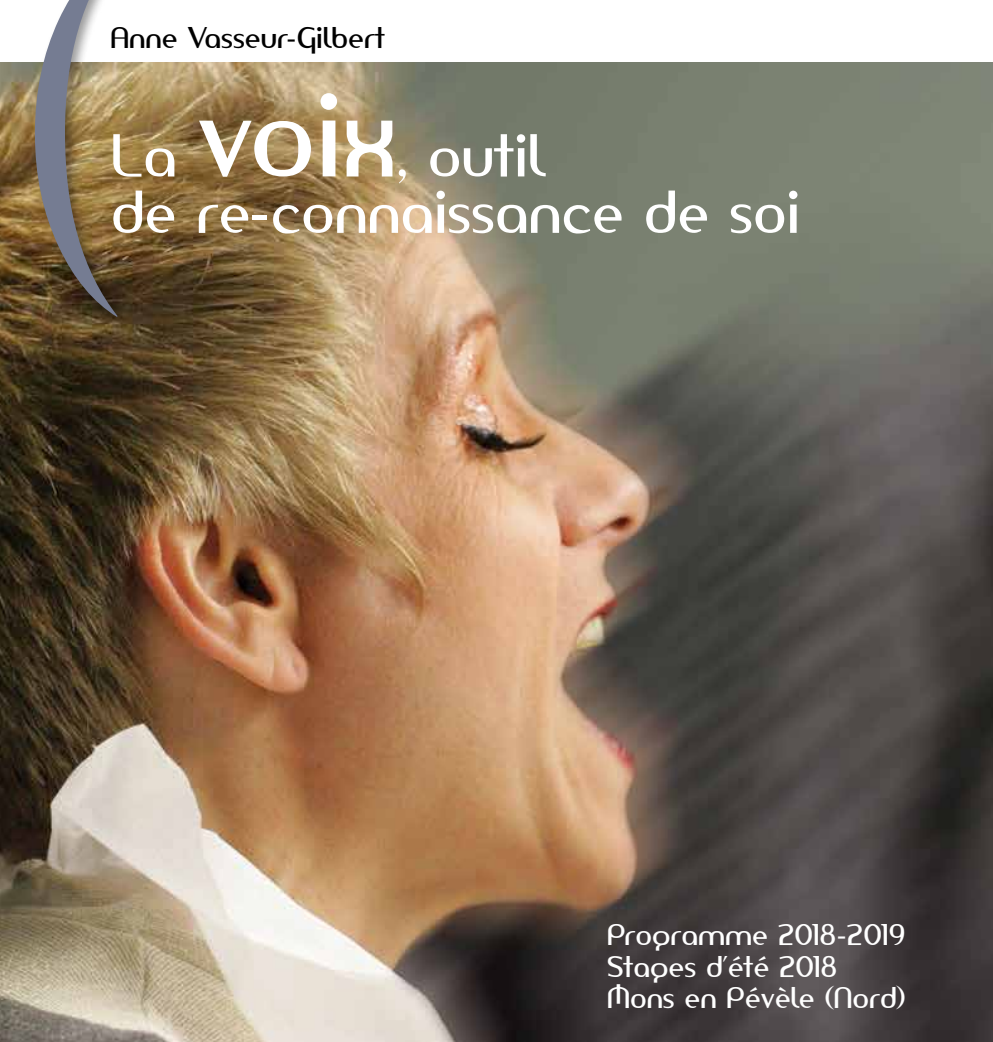
<style>
.page{position:relative;width:993px;height:1042px;background:#fff}
.page>*{position:absolute;margin:0;border:0;box-sizing:border-box;transform-origin:0 0}
.t1{font:427.35px "Amerika Sans";color:#757c92;scale:.64 1}
.t2{font:56.35px/56.4px "Amerika Sans";color:#fff}
.t3{font:28px/31.5px "Amerika Sans";color:#fff}
.t4{font:28px "Amerika Sans";color:#000}
.s1{font-size:111.3px}
</style>
<div class="page">
<img style="left:0;top:62px;width:992px;height:980px">
<div style="left:31px;top:0;width:100px;height:330px;background:#000;opacity:.4"></div>
<h1 class="t1" style="left:19px;top:-136px;width:145px">(</h1>
<p class="t4" style="left:110px;top:20px;width:276px">Anne Vasseur-Gilbert</p>
<h2 class="t2" style="left:110px;top:128px;width:690px">La <span class="s1">voix</span>, outil<br>de re-connaissance de soi</h2>
<p class="t3" style="left:606px;top:919px;width:300px">Programme 2018-2019<br>Stages d’été 2018<br>Mons en Pévèle (Nord)</p>
</div>
